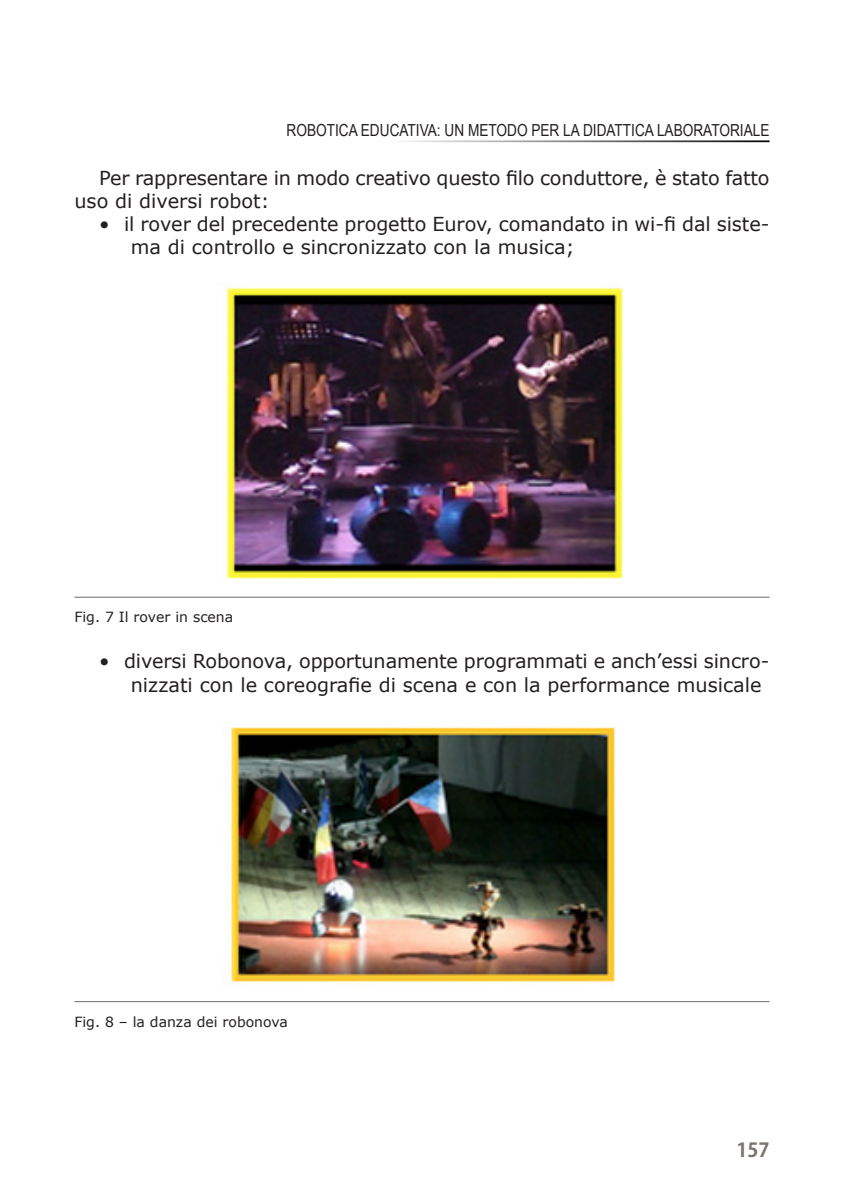
<style>
.page{position:relative;width:844px;height:1191px;background:#fff}
.page>*{position:absolute;margin:0;border:0;box-sizing:border-box;transform-origin:0 0}
.TESTO_BRICKS{font:19.25px/23.1px "Verdana";letter-spacing:-.005em;color:#231f20}
.t1{font:700 19.25px "Koz Go Pr 6 N";color:#7b736d}
.t2{font:16.62px "Arial Narrow";color:#231f20}
.FIG_BRICKS{font:14px "Verdana";color:#231f20}
</style>
<div class="page">
<hr style="left:384px;top:140px;width:385px;height:2px;background:#000">
<hr style="left:74px;top:597px;width:695px;height:1px;background:#6c6d70">
<hr style="left:74px;top:1001px;width:695px;height:1px;background:#6c6d70">
<img style="left:226px;top:283px;width:397px;height:296px">
<img style="left:230px;top:727px;width:385px;height:255px">
<p class="t2" style="left:286px;top:118px;width:484px">ROBOTICA EDUCATIVA: UN METODO PER LA DIDATTICA LABORATORIALE</p>
<p class="TESTO_BRICKS" style="left:74px;top:166px;width:696px;text-indent:25px">Per rappresentare in modo creativo questo filo conduttore, è stato fatto uso di diversi robot:</p>
<p class="TESTO_BRICKS" style="left:131px;top:212px;width:640px;text-indent:-32px">• il rover del precedente progetto Eurov, comandato in wi-fi dal siste&shy;ma di controllo e sincronizzato con la musica;</p>
<p class="FIG_BRICKS" style="left:74px;top:607px;width:160px">Fig. 7 Il rover in scena</p>
<p class="TESTO_BRICKS" style="left:131px;top:649px;width:640px;text-indent:-32px">• diversi Robonova, opportunamente programmati e anch’essi sincro&shy;nizzati con le coreografie di scena e con la performance musicale</p>
<p class="FIG_BRICKS" style="left:74px;top:1012px;width:215px">Fig. 8 – la danza dei robonova</p>
<p class="t1" style="left:736px;top:1138px;width:35px">157</p>
</div>
